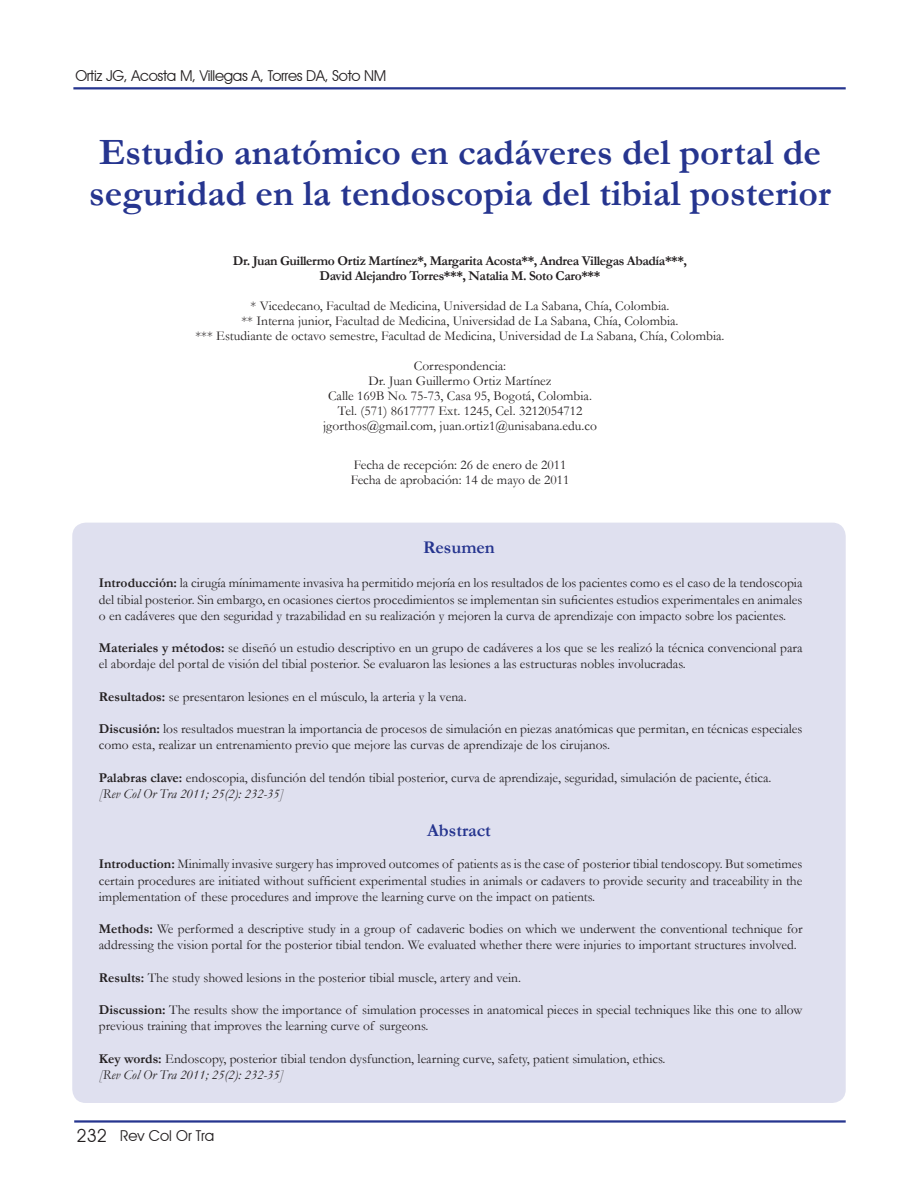
<style>
.page{position:relative;width:918px;height:1188px;background:#fff}
.page>*{position:absolute;margin:0;border:0;box-sizing:border-box;transform-origin:0 0}
.TITULO_ARTICULO{font:700 37.5px/40.5px "Garamond";color:#26358f}
.TITULO_ABSTRACT{font:700 18px "Garamond";color:#26358f}
.t1{font:18px "Avant Garde IT Cby BT";color:#231f20}
.t2{font:15px "Avant Garde IT Cby BT";letter-spacing:-.02em;color:#231f20}
.t3{font:15px "Avant Garde IT Cby BT";color:#231f20}
.ABSTRACT{font:13.5px/16.2px "Garamond";color:#231f20}
.AUTOR{font:13.5px "Garamond";color:#231f20}
.AUTOR-2{font:700 13.5px "Garamond";letter-spacing:-.03em;color:#231f20}
.ABSTRACT-2{font:italic 13.5px "Garamond";color:#231f20}
.s1{font-weight:700}
</style>
<div class="page">
<hr style="left:74px;top:1120px;width:772px;height:3px;background:#26358f">
<hr style="left:73px;top:87px;width:773px;height:2px;background:#26358f">
<div style="left:72px;top:523px;width:774px;height:580px;background:#dfe0ef;border-radius:14px"></div>
<p class="t2" style="left:75px;top:66px;width:313px">Ortiz JG, Acosta M, Villegas A, Torres DA, Soto NM</p>
<p class="TITULO_ARTICULO" style="left:89px;top:132px;width:743px">Estudio anatómico en cadáveres del portal de seguridad en la tendoscopia del tibial posterior</p>
<p class="AUTOR-2" style="left:233px;top:251px;width:456px">Dr. Juan Guillermo Ortiz Martínez*, Margarita Acosta**, Andrea Villegas Abadía***,</p>
<p class="AUTOR-2" style="left:320px;top:266px;width:282px">David Alejandro Torres***, Natalia M. Soto Caro***</p>
<p class="AUTOR" style="left:251px;top:296px;width:421px">* Vicedecano, Facultad de Medicina, Universidad de La Sabana, Chía, Colombia.</p>
<p class="AUTOR" style="left:241px;top:311px;width:439px">** Interna junior, Facultad de Medicina, Universidad de La Sabana, Chía, Colombia.</p>
<p class="AUTOR" style="left:195px;top:326px;width:531px">*** Estudiante de octavo semestre, Facultad de Medicina, Universidad de La Sabana, Chía, Colombia.</p>
<p class="AUTOR" style="left:414px;top:356px;width:94px">Correspondencia:</p>
<p class="AUTOR" style="left:368px;top:371px;width:185px">Dr. Juan Guillermo Ortiz Martínez</p>
<p class="AUTOR" style="left:328px;top:386px;width:265px">Calle 169B No. 75-73, Casa 95, Bogotá, Colombia.</p>
<p class="AUTOR" style="left:338px;top:401px;width:246px">Tel. (571) 8617777 Ext. 1245, Cel. 3212054712</p>
<p class="AUTOR" style="left:323px;top:416px;width:275px">jgorthos@gmail.com, juan.ortiz1@unisabana.edu.co</p>
<p class="AUTOR" style="left:354px;top:455px;width:214px">Fecha de recepción: 26 de enero de 2011</p>
<p class="AUTOR" style="left:351px;top:470px;width:220px">Fecha de aprobación: 14 de mayo de 2011</p>
<p class="TITULO_ABSTRACT" style="left:423px;top:535px;width:73px">Resumen</p>
<p class="ABSTRACT" style="left:99px;top:575px;width:705px;text-align:justify"><span class="s1">Introducción:</span> la cirugía mínimamente invasiva ha permitido mejoría en los resultados de los pacientes como es el caso de la tendoscopia del tibial posterior. Sin embargo, en ocasiones ciertos procedimientos se implementan sin suficientes estudios experimentales en animales o en cadáveres que den seguridad y trazabilidad en su realización y mejoren la curva de aprendizaje con impacto sobre los pacientes.</p>
<p class="ABSTRACT" style="left:99px;top:639px;width:705px"><span class="s1">Materiales y métodos:</span> se diseñó un estudio descriptivo en un grupo de cadáveres a los que se les realizó la técnica convencional para el abordaje del portal de visión del tibial posterior. Se evaluaron las lesiones a las estructuras nobles involucradas.</p>
<p class="ABSTRACT" style="left:99px;top:688px;width:369px"><span class="s1">Resultados:</span> se presentaron lesiones en el músculo, la arteria y la vena.</p>
<p class="ABSTRACT" style="left:99px;top:720px;width:705px"><span class="s1">Discusión:</span> los resultados muestran la importancia de procesos de simulación en piezas anatómicas que permitan, en técnicas especiales como esta, realizar un entrenamiento previo que mejore las curvas de aprendizaje de los cirujanos.</p>
<p class="ABSTRACT" style="left:99px;top:769px;width:674px"><span class="s1">Palabras clave:</span> endoscopia, disfunción del tendón tibial posterior, curva de aprendizaje, seguridad, simulación de paciente, ética.</p>
<p class="ABSTRACT-2" style="left:99px;top:785px;width:186px">[Rev Col Or Tra 2011; 25(2): 232-35]</p>
<p class="TITULO_ABSTRACT" style="left:427px;top:818px;width:65px">Abstract</p>
<p class="ABSTRACT" style="left:99px;top:856px;width:705px;text-align:justify"><span class="s1">Introduction:</span> Minimally invasive surgery has improved outcomes of patients as is the case of posterior tibial tendoscopy. But sometimes certain procedures are initiated without sufficient experimental studies in animals or cadavers to provide security and traceability in the implementation of these procedures and improve the learning curve on the impact on patients.</p>
<p class="ABSTRACT" style="left:99px;top:921px;width:705px"><span class="s1">Methods:</span> We performed a descriptive study in a group of cadaveric bodies on which we underwent the conventional technique for addressing the vision portal for the posterior tibial tendon. We evaluated whether there were injuries to important structures involved.</p>
<p class="ABSTRACT" style="left:99px;top:969px;width:424px"><span class="s1">Results:</span> The study showed lesions in the posterior tibial muscle, artery and vein.</p>
<p class="ABSTRACT" style="left:99px;top:1002px;width:705px"><span class="s1">Discussion:</span> The results show the importance of simulation processes in anatomical pieces in special techniques like this one to allow previous training that improves the learning curve of surgeons.</p>
<p class="ABSTRACT" style="left:99px;top:1050px;width:568px"><span class="s1">Key words:</span> Endoscopy, posterior tibial tendon dysfunction, learning curve, safety, patient simulation, ethics.</p>
<p class="ABSTRACT-2" style="left:99px;top:1066px;width:186px">[Rev Col Or Tra 2011; 25(2): 232-35]</p>
<p class="t1" style="left:77px;top:1124px;width:32px">232</p>
<p class="t3" style="left:120px;top:1127px;width:96px">Rev Col Or Tra</p>
</div>
